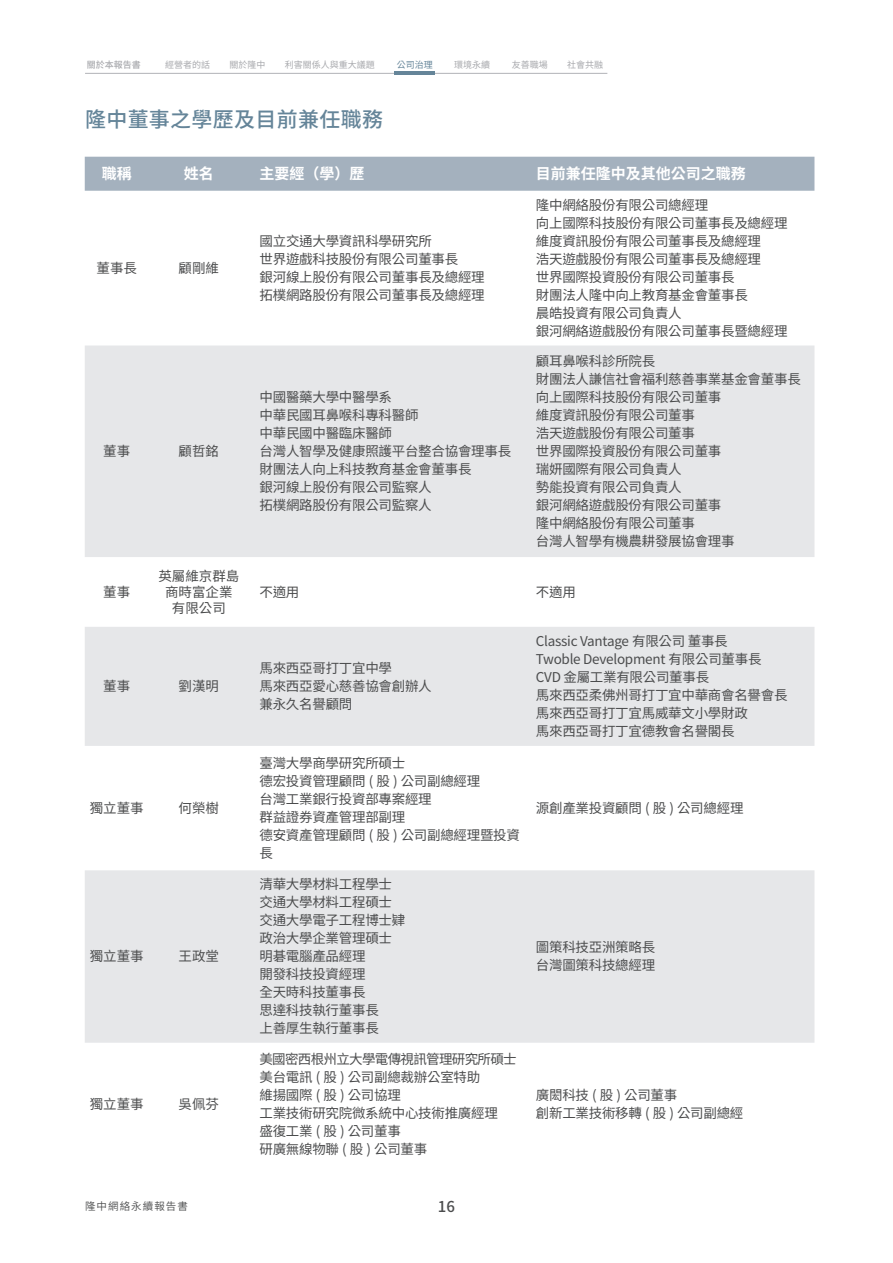
<style>
.page{position:relative;width:893px;height:1263px;background:#fff}
.page>*{position:absolute;margin:0;border:0;box-sizing:border-box;transform-origin:0 0}
.t1{font:500 21px "Noto Sans CJ Ktc";letter-spacing:.015em;color:#658599}
.t2{font:700 15px "Noto Sans CJ Ktc";color:#fff}
.t3{font:500 15px "Noto Sans CJ Ktc";color:#4b4c4d}
.t4{font:13.5px/18px "Noto Sans CJ Ktc";letter-spacing:-.02em;color:#4b4c4d}
.t5{font:13.5px/16.2px "Noto Sans CJ Ktc";color:#4b4c4d;text-align:center}
.t6{font:600 10.5px "Noto Sans CJ Ktc";letter-spacing:.1em;color:#4b4c4d}
.t7{font:9px "Noto Sans CJ Ktc";color:#a8a9ad}
.t8{font:500 9px "Noto Sans CJ Ktc";color:#a8a9ad}
.t9{font:9px "Noto Sans CJ Ktc";color:#658599}
</style>
<div class="page">
<hr style="left:85px;top:73px;width:522px;height:1px;background:#b2b3b7">
<hr style="left:394px;top:71px;width:41px;height:4px;background:#658599">
<div style="left:85px;top:157px;width:729px;height:34px;background:#a4b1be"></div>
<svg style="left:85px;top:345px;width:729px;height:698px;fill:#e6e7e9"></svg>
<p class="t8" style="left:87px;top:60px;width:55px">關於本報告書</p>
<p class="t7" style="left:165px;top:60px;width:46px">經營者的話</p>
<p class="t7" style="left:230px;top:60px;width:37px">關於隆中</p>
<p class="t7" style="left:285px;top:60px;width:91px">利害關係人與重大議題</p>
<p class="t9" style="left:397px;top:60px;width:37px">公司治理</p>
<p class="t7" style="left:454px;top:60px;width:37px">環境永續</p>
<p class="t7" style="left:512px;top:60px;width:37px">友善職場</p>
<p class="t7" style="left:567px;top:60px;width:37px">社會共融</p>
<h1 class="t1" style="left:85px;top:107px;width:300px">隆中董事之學歷及目前兼任職務</h1>
<p class="t2" style="left:102px;top:165px;width:31px">職稱</p>
<p class="t2" style="left:184px;top:165px;width:32px">姓名</p>
<p class="t2" style="left:260px;top:165px;width:106px">主要經（學）歷</p>
<p class="t2" style="left:536px;top:165px;width:211px">目前兼任隆中及其他公司之職務</p>
<p class="t4" style="left:97px;top:260px;width:42px">董事長</p>
<p class="t4" style="left:179px;top:260px;width:42px">顧剛維</p>
<p class="t4" style="left:103px;top:443px;width:28px">董事</p>
<p class="t4" style="left:179px;top:443px;width:42px">顧哲銘</p>
<p class="t4" style="left:103px;top:583px;width:28px">董事</p>
<p class="t5" style="left:158px;top:568px;width:82px">英屬維京群島商時富企業有限公司</p>
<p class="t4" style="left:103px;top:678px;width:28px">董事</p>
<p class="t4" style="left:179px;top:678px;width:42px">劉漢明</p>
<p class="t4" style="left:90px;top:799px;width:55px">獨立董事</p>
<p class="t4" style="left:179px;top:799px;width:42px">何榮樹</p>
<p class="t4" style="left:90px;top:948px;width:56px">獨立董事</p>
<p class="t4" style="left:179px;top:948px;width:42px">王政堂</p>
<p class="t4" style="left:90px;top:1095px;width:55px">獨立董事</p>
<p class="t4" style="left:179px;top:1095px;width:42px">吳佩芬</p>
<p class="t4" style="left:260px;top:233px;width:227px">國立交通大學資訊科學研究所<br>世界遊戲科技股份有限公司董事長<br>銀河線上股份有限公司董事長及總經理拓樸網路股份有限公司董事長及總經理</p>
<p class="t4" style="left:260px;top:389px;width:253px">中國醫藥大學中醫學系<br>中華民國耳鼻喉科專科醫師<br>中華民國中醫臨床醫師<br>台灣人智學及健康照護平台整合協會理事長財團法人向上科技教育基金會董事長<br>銀河線上股份有限公司監察人<br>拓樸網路股份有限公司監察人</p>
<p class="t4" style="left:536px;top:197px;width:253px">隆中網絡股份有限公司總經理<br>向上國際科技股份有限公司董事長及總經理維度資訊股份有限公司董事長及總經理<br>浩天遊戲股份有限公司董事長及總經理<br>世界國際投資股份有限公司董事長<br>財團法人隆中向上教育基金會董事長<br>晨皓投資有限公司負責人<br>銀河網絡遊戲股份有限公司董事長暨總經理</p>
<p class="t4" style="left:536px;top:353px;width:266px">顧耳鼻喉科診所院長<br>財團法人謙信社會福利慈善事業基金會董事長向上國際科技股份有限公司董事<br>維度資訊股份有限公司董事<br>浩天遊戲股份有限公司董事<br>世界國際投資股份有限公司董事<br>瑞妍國際有限公司負責人<br>勢能投資有限公司負責人<br>銀河網絡遊戲股份有限公司董事<br>隆中網絡股份有限公司董事<br>台灣人智學有機農耕發展協會理事</p>
<p class="t4" style="left:260px;top:583px;width:41px">不適用</p>
<p class="t4" style="left:536px;top:583px;width:41px">不適用</p>
<p class="t4" style="left:259px;top:660px;width:174px">馬來西亞哥打丁宜中學<br>馬來西亞愛心慈善協會創辦人兼永久名譽顧問</p>
<p class="t4" style="left:259px;top:754px;width:262px">臺灣大學商學研究所碩士<br>德宏投資管理顧問 ( 股 ) 公司副總經理<br>台灣工業銀行投資部專案經理<br>群益證券資產管理部副理<br>德安資產管理顧問 ( 股 ) 公司副總經理暨投資長</p>
<p class="t4" style="left:259px;top:876px;width:147px">清華大學材料工程學士交通大學材料工程碩士交通大學電子工程博士肄政治大學企業管理碩士明碁電腦產品經理<br>開發科技投資經理<br>全天時科技董事長<br>思達科技執行董事長<br>上善厚生執行董事長</p>
<p class="t4" style="left:259px;top:1050px;width:259px">美國密西根州立大學電傳視訊管理研究所碩士美台電訊 ( 股 ) 公司副總裁辦公室特助<br>維揚國際 ( 股 ) 公司協理<br>工業技術研究院微系統中心技術推廣經理<br>盛復工業 ( 股 ) 公司董事<br>研廣無線物聯 ( 股 ) 公司董事</p>
<p class="t4" style="left:536px;top:633px;width:253px">Classic Vantage 有限公司董事長<br>Twoble Development 有限公司董事長<br>CVD 金屬工業有限公司董事長<br>馬來西亞柔佛州哥打丁宜中華商會名譽會長馬來西亞哥打丁宜馬威華文小學財政<br>馬來西亞哥打丁宜德教會名譽閣長</p>
<p class="t4" style="left:536px;top:799px;width:209px">源創產業投資顧問 ( 股 ) 公司總經理</p>
<p class="t4" style="left:536px;top:939px;width:121px">圖策科技亞洲策略長台灣圖策科技總經理</p>
<p class="t4" style="left:536px;top:1086px;width:209px">廣閎科技 ( 股 ) 公司董事<br>創新工業技術移轉 ( 股 ) 公司副總經</p>
<p class="t6" style="left:85px;top:1200px;width:104px">隆中網絡永續報告書</p>
<p class="t3" style="left:438px;top:1198px;width:19px">16</p>
</div>
